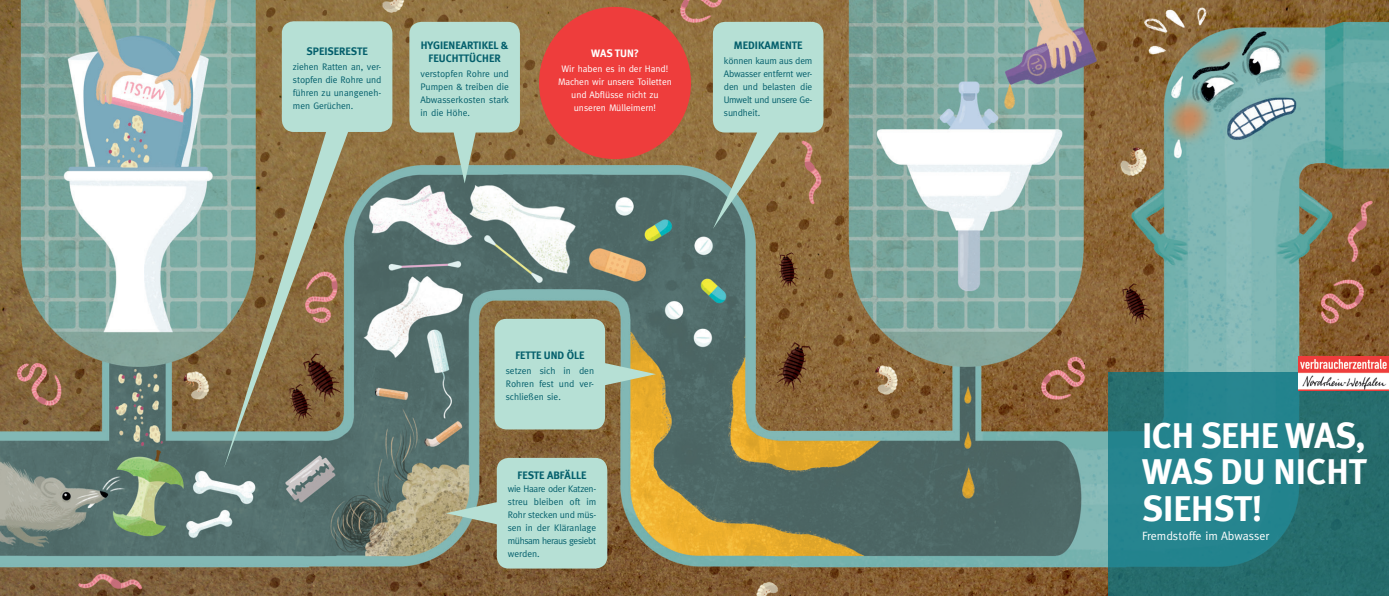
<style>
.page{position:relative;width:1389px;height:596px;background:#fff}
.page>*{position:absolute;margin:0;border:0;box-sizing:border-box;transform-origin:0 0}
.t1{font:36px/36px "Meta Bold LF";letter-spacing:-.01em;color:#fff;text-align:justify}
.t2{font:12px "Meta";color:#fff}
.t3{font:700 10.9px/13.1px "Meta";color:#045f6c}
.t4{font:700 10.9px "Meta";color:#fff}
.t5{font:9.5px/13px "Meta";color:#045f6c;text-align:justify}
.t6{font:9.5px/13px "Meta";color:#fff;text-align:center}
</style>
<div class="page">
<img style="left:0;top:0;width:1389px;height:595px">
<svg style="left:1108px;top:372px;width:281px;height:223px;background:#25787e"></svg>
<img style="left:1298px;top:356px;width:91px;height:34px">
<svg style="left:409px;top:22px;width:111px;height:161px;background:#a6c2b1"></svg>
<svg style="left:713px;top:22px;width:110px;height:207px;background:#a4b19a"></svg>
<div style="left:539px;top:7px;width:152px;height:152px;background:#ee3d3c;border-radius:50%"></div>
<svg style="left:224px;top:21px;width:168px;height:447px;background:#8b937c"></svg>
<svg style="left:495px;top:318px;width:161px;height:111px;background:#afc8ae"></svg>
<svg style="left:446px;top:457px;width:161px;height:111px;background:#a9c3b2"></svg>
<p class="t3" style="left:307px;top:44px;width:63px">SPEISERESTE</p>
<p class="t5" style="left:293px;top:60px;width:90px">ziehen Ratten an, ver&shy;stopfen die Rohre und führen zu unangeneh&shy;men Gerüchen.</p>
<p class="t3" style="left:429px;top:38px;width:81px;text-indent:-8px">HYGIENEARTIKEL &amp;<br>FEUCHTTÜCHER</p>
<p class="t5" style="left:420px;top:67px;width:90px">verstopfen Rohre und Pumpen &amp; treiben die Abwasserkosten stark in die Höhe.</p>
<p class="t4" style="left:591px;top:47px;width:49px">WAS TUN?</p>
<p class="t6" style="left:558px;top:62px;width:115px">Wir haben es in der Hand!<br>Machen wir unsere Toiletten und Abflüsse nicht zu unseren Mülleimern!</p>
<p class="t3" style="left:734px;top:38px;width:70px">MEDIKAMENTE</p>
<p class="t5" style="left:724px;top:54px;width:90px">können kaum aus dem Abwasser entfernt wer&shy;den und belasten die Umwelt und unsere Ge&shy;sundheit.</p>
<p class="t3" style="left:515px;top:348px;width:71px">FETTE UND ÖLE</p>
<p class="t5" style="left:506px;top:363px;width:90px">setzen sich in den Rohren fest und ver&shy;schließen sie.</p>
<p class="t3" style="left:518px;top:468px;width:70px">FESTE ABFÄLLE</p>
<p class="t5" style="left:508px;top:482px;width:90px">wie Haare oder Katzen&shy;streu bleiben oft im Rohr stecken und müs&shy;sen in der Kläranlage mühsam heraus gesiebt werden.</p>
<h1 class="t1" style="left:1142px;top:417px;width:226px">ICH SEHE WAS, WAS DU NICHT SIEHST!</h1>
<p class="t2" style="left:1142px;top:528px;width:129px">Fremdstoffe im Abwasser</p>
</div>
